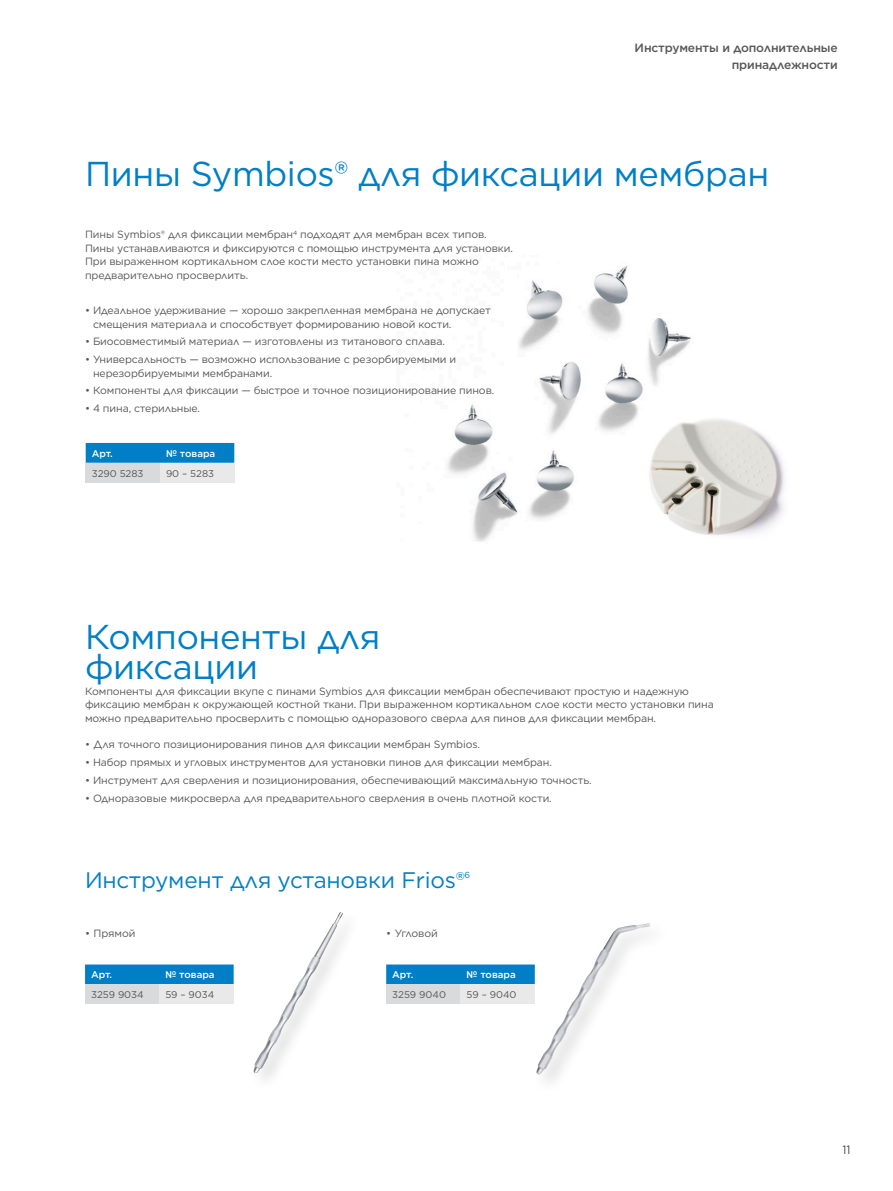
<style>
.page{position:relative;width:893px;height:1191px;background:#fff}
.page>*{position:absolute;margin:0;border:0;box-sizing:border-box;transform-origin:0 0}
.t1{font:34.5px/30px "Gotham";letter-spacing:-.01em;color:#007fc6}
.t2{font:22.5px "Gotham";letter-spacing:-.01em;color:#007fc6}
.t3{font:500 12px/16.5px "Gotham";letter-spacing:-.01em;color:#57575a;text-align:right}
.t4{font:300 12px "Gotham";color:#000}
.t5{font:10.5px/13.5px "Gotham";letter-spacing:-.01em;color:#57575a}
.t6{font:9.75px "Gotham";color:#57575a}
.t7{font:500 9.75px "Gotham";color:#fff}
.t8{font:8.7px "Gotham";color:#007fc6}
</style>
<div class="page">
<img style="left:447px;top:266px;width:244px;height:276px">
<img style="left:639px;top:411px;width:146px;height:131px">
<div style="left:85px;top:964px;width:149px;height:20px;background:#007fc6"></div>
<div style="left:85px;top:984px;width:74px;height:20px;background:#d9dadb"></div>
<div style="left:159px;top:984px;width:75px;height:20px;background:#e9e9ea"></div>
<div style="left:386px;top:964px;width:146px;height:20px;background:#007fc6"></div>
<div style="left:386px;top:984px;width:74px;height:20px;background:#d9dadb"></div>
<div style="left:460px;top:984px;width:75px;height:20px;background:#e9e9ea"></div>
<div style="left:86px;top:443px;width:148px;height:20px;background:#007fc6"></div>
<div style="left:86px;top:463px;width:74px;height:19px;background:#d9dadb"></div>
<div style="left:160px;top:463px;width:74px;height:19px;background:#e9e9ea"></div>
<div style="left:532px;top:919px;width:139px;height:176px;background:#fff"></div>
<img style="left:536px;top:923px;width:114px;height:152px">
<img style="left:253px;top:912px;width:90px;height:162px">
<p class="t3" style="left:635px;top:39px;width:205px">Инструменты и дополнительные принадлежности</p>
<h1 class="t1" style="left:85px;top:158px;width:686px">Пины Symbios® для фиксации мембран</h1>
<p class="t5" style="left:85px;top:227px;width:429px">Пины Symbios® для фиксации мембран<sup>4</sup> подходят для мембран всех типов.<br>Пины устанавливаются и фиксируются с помощью инструмента для установки.<br>При выраженном кортикальном слое кости место установки пина можно предварительно просверлить.</p>
<p class="t5" style="left:93px;top:303px;width:399px;text-indent:-8px">• Идеальное удерживание — хорошо закрепленная мембрана не допускает смещения материала и способствует формированию новой кости.</p>
<p class="t5" style="left:85px;top:335px;width:361px">• Биосовместимый материал — изготовлены из титанового сплава.</p>
<p class="t5" style="left:93px;top:352px;width:365px;text-indent:-8px">• Универсальность — возможно использование с резорбируемыми и нерезорбируемыми мембранами.</p>
<p class="t5" style="left:85px;top:384px;width:411px">• Компоненты для фиксации — быстрое и точное позиционирование пинов.</p>
<p class="t5" style="left:85px;top:401px;width:117px">• 4 пина, стерильные.</p>
<p class="t7" style="left:92px;top:447px;width:23px">Арт.</p>
<p class="t7" style="left:166px;top:447px;width:51px">№ товара</p>
<p class="t6" style="left:92px;top:467px;width:53px">3290 5283</p>
<p class="t6" style="left:166px;top:467px;width:50px">90 – 5283</p>
<h1 class="t1" style="left:85px;top:621px;width:297px">Компоненты для фиксации</h1>
<p class="t5" style="left:85px;top:684px;width:630px">Компоненты для фиксации вкупе с пинами Symbios для фиксации мембран обеспечивают простую и надежную фиксацию мембран к окружающей костной ткани. При выраженном кортикальном слое кости место установки пина можно предварительно просверлить с помощью одноразового сверла для пинов для фиксации мембран.</p>
<p class="t5" style="left:85px;top:737px;width:397px">• Для точного позиционирования пинов для фиксации мембран Symbios.</p>
<p class="t5" style="left:85px;top:755px;width:468px">• Набор прямых и угловых инструментов для установки пинов для фиксации мембран.</p>
<p class="t5" style="left:85px;top:773px;width:508px">• Инструмент для сверления и позиционирования, обеспечивающий максимальную точность.</p>
<p class="t5" style="left:85px;top:791px;width:468px">• Одноразовые микросверла для предварительного сверления в очень плотной кости.</p>
<h2 class="t2" style="left:85px;top:865px;width:381px">Инструмент для установки Frios®</h2>
<p class="t8" style="left:465px;top:869px;width:7px">6</p>
<p class="t5" style="left:85px;top:926px;width:52px">• Прямой</p>
<p class="t5" style="left:386px;top:926px;width:53px">• Угловой</p>
<p class="t7" style="left:91px;top:968px;width:23px">Арт.</p>
<p class="t7" style="left:165px;top:968px;width:51px">№ товара</p>
<p class="t6" style="left:91px;top:988px;width:54px">3259 9034</p>
<p class="t6" style="left:165px;top:988px;width:50px">59 – 9034</p>
<p class="t7" style="left:392px;top:968px;width:23px">Арт.</p>
<p class="t7" style="left:466px;top:968px;width:51px">№ товара</p>
<p class="t6" style="left:392px;top:988px;width:55px">3259 9040</p>
<p class="t6" style="left:466px;top:988px;width:52px">59 – 9040</p>
<p class="t4" style="left:842px;top:1142px;width:10px">11</p>
</div>
